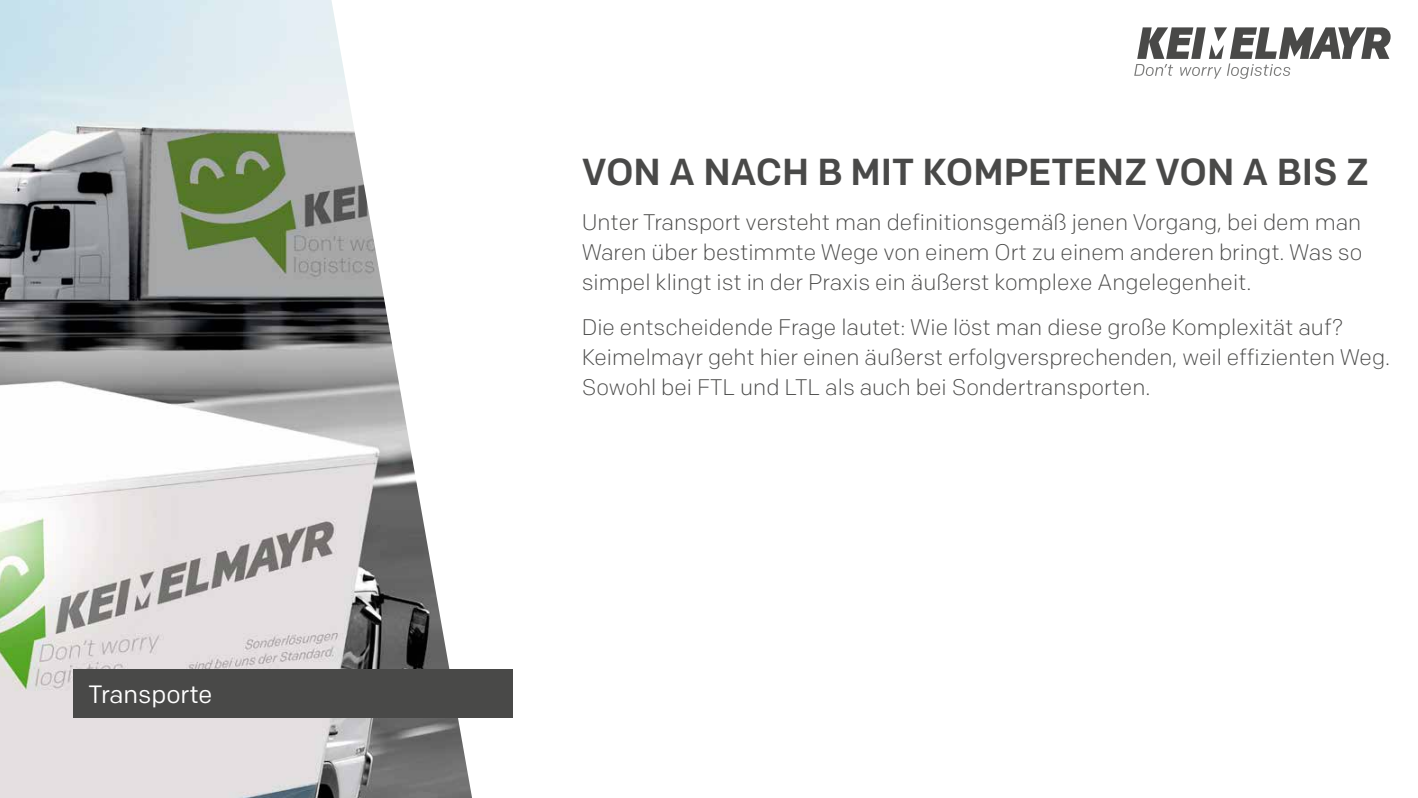
<style>
.page{position:relative;width:1418px;height:798px;background:#fff}
.page>*{position:absolute;margin:0;border:0;box-sizing:border-box;transform-origin:0 0}
.t1{font:500 37.5px "Colfax";color:#494948}
.t2{font:25px "Colfax";color:#fff}
.t3{font:300 22.5px/30px "Colfax";color:#494948;text-align:justify}
</style>
<div class="page">
<img style="left:0;top:0;width:331px;height:797px">
<svg style="left:331px;top:0;width:182px;height:797px"></svg>
<div style="left:74px;top:669px;width:439px;height:48px;background:#494948"></div>
<svg style="left:1134px;top:27px;width:256px;height:52px"></svg>
<p class="t2" style="left:89px;top:678px;width:125px">Transporte</p>
<h1 class="t1" style="left:581px;top:149px;width:789px">VON A NACH B MIT KOMPETENZ VON A BIS Z</h1>
<p class="t3" style="left:581px;top:207px;width:782px">Unter Transport versteht man definitionsgemäß jenen Vorgang, bei dem man Waren über bestimmte Wege von einem Ort zu einem anderen bringt. Was so simpel klingt ist in der Praxis ein äußerst komplexe Angelegenheit.</p>
<p class="t3" style="left:581px;top:312px;width:810px;text-align:left">Die entscheidende Frage lautet: Wie löst man diese große Komplexität auf?<br>Keimelmayr geht hier einen äußerst erfolgversprechenden, weil effizienten Weg.<br>Sowohl bei FTL und LTL als auch bei Sondertransporten.</p>
</div>
